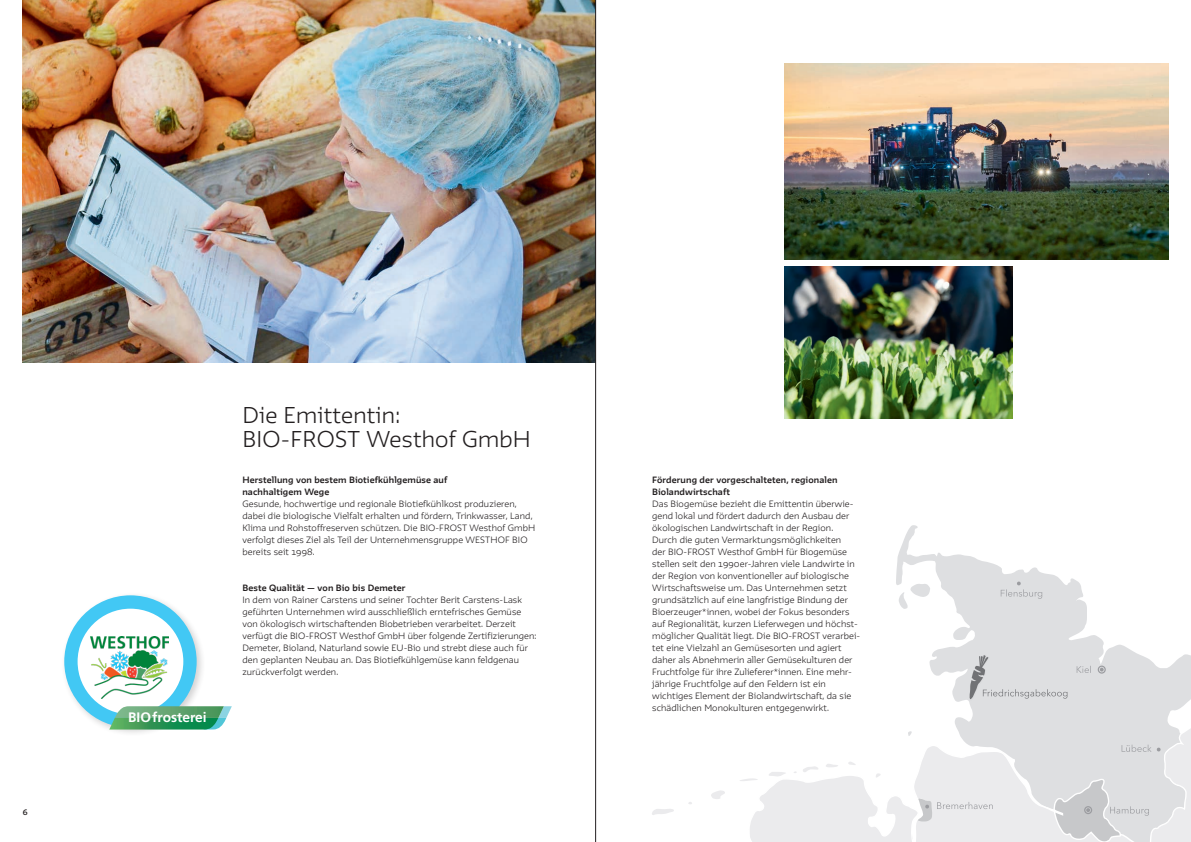
<style>
.page{position:relative;width:1191px;height:842px;background:#fff}
.page>*{position:absolute;margin:0;border:0;box-sizing:border-box;transform-origin:0 0}
.t1{font:300 20px/24px "GLS Irma";letter-spacing:.015em;color:#231f20}
.t2{font:700 13.7px "Frutiger LT";color:#fff}
.t3{font:300 8px/12px "GLS Irma";letter-spacing:.015em;color:#231f20}
.t4{font:700 8px/12px "GLS Irma";letter-spacing:.015em;color:#231f20}
.t5{font:600 7px "GLS Irma";color:#231f20}
</style>
<div class="page">
<div style="left:61px;top:592px;width:145px;height:145px;background:#231f20;opacity:.2"></div>
<div style="left:64px;top:595px;width:133px;height:133px;background:#42c8f4;border-radius:50%"></div>
<div style="left:78px;top:609px;width:105px;height:105px;background:#fff;border-radius:50%"></div>
<svg style="left:109px;top:706px;width:123px;height:23px;background:#58aa7c"></svg>
<img style="left:90px;top:636px;width:79px;height:62px">
<img style="left:784px;top:63px;width:384px;height:196px">
<img style="left:23px;top:0;width:572px;height:363px">
<hr style="left:595px;top:0;width:1px;height:842px;background:#231f20">
<img style="left:784px;top:266px;width:228px;height:153px">
<svg style="left:896px;top:525px;width:292px;height:130px"></svg>
<svg style="left:652px;top:809px;width:22px;height:6px"></svg>
<svg style="left:711px;top:790px;width:14px;height:9px"></svg>
<svg style="left:898px;top:584px;width:32px;height:25px"></svg>
<div style="left:968px;top:654px;width:22px;height:47px;background:#dedfe1"></div>
<svg style="left:1000px;top:582px;width:42px;height:17px"></svg>
<svg style="left:740px;top:655px;width:451px;height:187px"></svg>
<p class="t5" style="left:23px;top:807px;width:6px">6</p>
<h2 class="t2" style="left:128px;top:709px;width:80px">BIOfrosterei</h2>
<h1 class="t1" style="left:242px;top:402px;width:290px">Die Emittentin:<br>BIO-FROST Westhof GmbH</h1>
<p class="t4" style="left:242px;top:473px;width:206px">Herstellung von bestem Biotiefkühlgemüse auf nachhaltigem Wege</p>
<p class="t3" style="left:242px;top:497px;width:294px">Gesunde, hochwertige und regionale Biotiefkühlkost produzieren, dabei die biologische Vielfalt erhalten und fördern, Trinkwasser, Land, Klima und Rohstoffreserven schützen. Die BIO-FROST Westhof GmbH verfolgt dieses Ziel als Teil der Unternehmensgruppe WESTHOF BIO bereits seit 1998.</p>
<p class="t4" style="left:242px;top:581px;width:164px">Beste Qualität — von Bio bis Demeter</p>
<p class="t3" style="left:242px;top:593px;width:295px">In dem von Rainer Carstens und seiner Tochter Berit Carstens-Lask geführten Unternehmen wird ausschließlich erntefrisches Gemüse von ökologisch wirtschaftenden Biobetrieben verarbeitet. Derzeit verfügt die BIO-FROST Westhof GmbH über folgende Zertifizierungen:<br>Demeter, Bioland, Naturland sowie EU-Bio und strebt diese auch für den geplanten Neubau an. Das Biotiefkühlgemüse kann feldgenau zurückverfolgt werden.</p>
<p class="t4" style="left:652px;top:473px;width:187px">Förderung der vorgeschalteten, regionalen<br>Biolandwirtschaft</p>
<p class="t3" style="left:652px;top:497px;width:209px">Das Biogemüse bezieht die Emittentin überwie&shy;gend lokal und fördert dadurch den Ausbau der ökologischen Landwirtschaft in der Region.<br>Durch die guten Vermarktungsmöglichkeiten<br>der BIO-FROST Westhof GmbH für Biogemüse stellen seit den 1990er-Jahren viele Landwirte in der Region von konventioneller auf biologische Wirtschaftsweise um. Das Unternehmen setzt grundsätzlich auf eine langfristige Bindung der Bioerzeuger*innen, wobei der Fokus besonders auf Regionalität, kurzen Lieferwegen und höchst&shy;möglicher Qualität liegt. Die BIO-FROST verarbei&shy;tet eine Vielzahl an Gemüsesorten und agiert daher als Abnehmerin aller Gemüsekulturen der Fruchtfolge für ihre Zulieferer*innen. Eine mehr&shy;jährige Fruchtfolge auf den Feldern ist ein wichtiges Element der Biolandwirtschaft, da sie schädlichen Monokulturen entgegenwirkt.</p>
</div>
